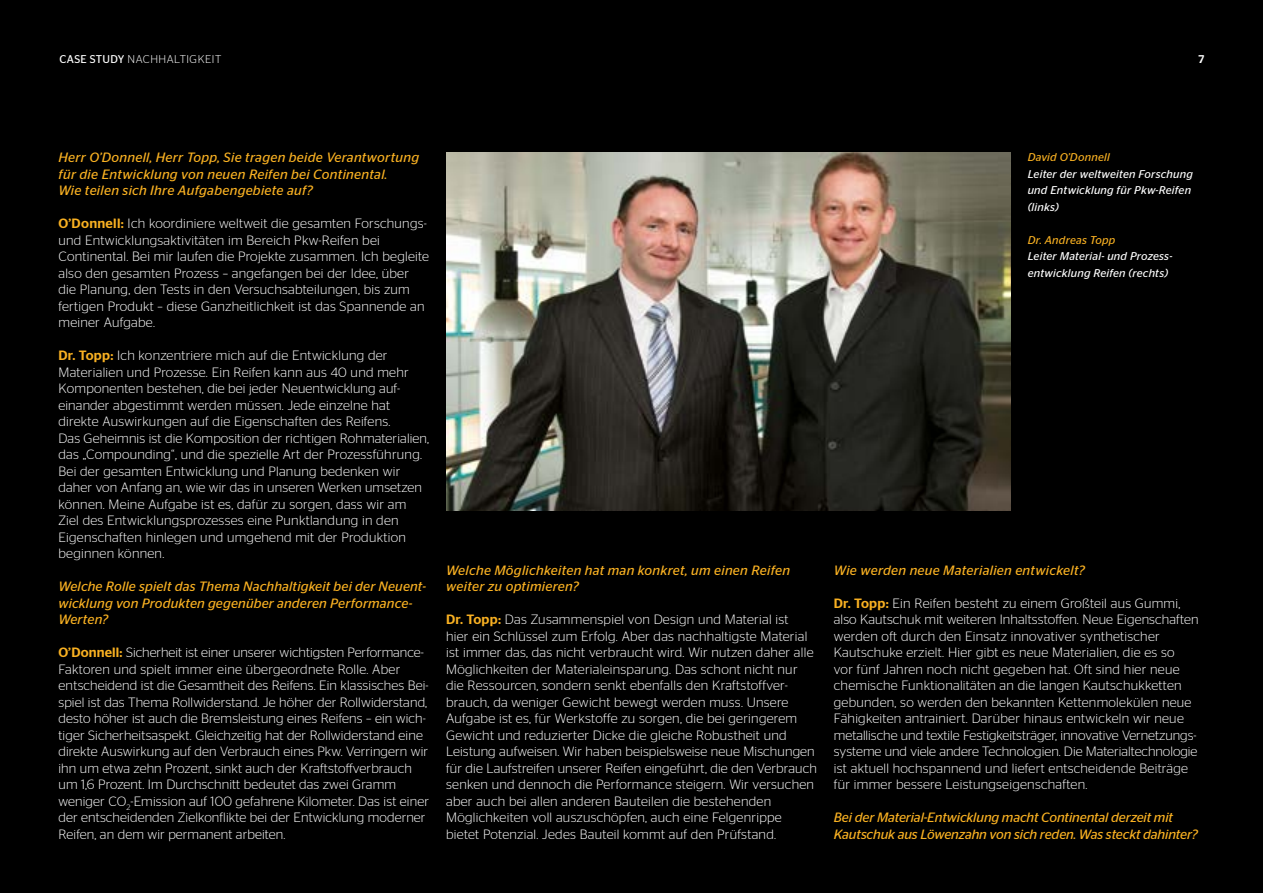
<style>
.page{position:relative;width:1263px;height:893px;background:#000}
.page>*{position:absolute;margin:0;border:0;box-sizing:border-box;transform-origin:0 0}
.t1{font:300 13.5px/16.5px "Continental Stag Sans";letter-spacing:.02em;color:#fff}
.t2{font:italic 13.5px/16.5px "Continental Stag Sans";letter-spacing:.01em;color:#f9b122}
.t3{font:italic 13.5px/16.5px "Continental Stag Sans";letter-spacing:-.01em;color:#f9b122}
.t4{font:italic 11.25px/16.5px "Continental Stag Sans";letter-spacing:.02em;color:#fff}
.t5{font:italic 11.25px "Continental Stag Sans";letter-spacing:.02em;color:#f9b122}
.t6{font:300 11.25px "Continental Stag Sans";letter-spacing:.05em;color:#fff}
.t7{font:500 11.25px "Continental Stag Sans";color:#fff}
.s1{font-weight:400}
.s2{font-weight:500;color:#f9b122}
</style>
<div class="page">
<img style="left:446px;top:152px;width:565px;height:359px">
<p class="t6" style="left:59px;top:53px;width:163px"><span class="s1">CASE STUDY</span> NACHHALTIGKEIT</p>
<p class="t7" style="left:1198px;top:53px;width:7px">7</p>
<p class="t2" style="left:58px;top:149px;width:362px">Herr O’Donnell, Herr Topp, Sie tragen beide Verantwortung für die Entwicklung von neuen Reifen bei Continental.<br>Wie teilen sich Ihre Aufgabengebiete auf?</p>
<p class="t1" style="left:58px;top:215px;width:372px"><span class="s2">O’Donnell:</span> Ich koordiniere weltweit die gesamten Forschungs&shy;und Entwicklungsaktivitäten im Bereich Pkw-Reifen bei Continental. Bei mir laufen die Projekte zusammen. Ich begleite also den gesamten Prozess – angefangen bei der Idee, über die Planung, den Tests in den Versuchsabteilungen, bis zum fertigen Produkt – diese Ganzheitlichkeit ist das Spannende an meiner Aufgabe.</p>
<p class="t1" style="left:58px;top:347px;width:372px"><span class="s2">Dr. Topp:</span> Ich konzentriere mich auf die Entwicklung der Materialien und Prozesse. Ein Reifen kann aus 40 und mehr Komponenten bestehen, die bei jeder Neuentwicklung auf&shy;einander abgestimmt werden müssen. Jede einzelne hat direkte Auswirkungen auf die Eigenschaften des Reifens.<br>Das Geheimnis ist die Komposition der richtigen Rohmaterialien, das „Compounding“, und die spezielle Art der Prozessführung.<br>Bei der gesamten Entwicklung und Planung bedenken wir daher von Anfang an, wie wir das in unseren Werken umsetzen können. Meine Aufgabe ist es, dafür zu sorgen, dass wir am Ziel des Entwicklungsprozesses eine Punktlandung in den Eigenschaften hinlegen und umgehend mit der Produktion beginnen können.</p>
<p class="t2" style="left:58px;top:578px;width:369px">Welche Rolle spielt das Thema Nachhaltigkeit bei der Neuent&shy;wicklung von Produkten gegenüber anderen Performance-<br>Werten?</p>
<p class="t1" style="left:58px;top:644px;width:372px"><span class="s2">O’Donnell:</span> Sicherheit ist einer unserer wichtigsten Performance-Faktoren und spielt immer eine übergeordnete Rolle. Aber entscheidend ist die Gesamtheit des Reifens. Ein klassisches Bei&shy;spiel ist das Thema Rollwiderstand. Je höher der Rollwiderstand, desto höher ist auch die Bremsleistung eines Reifens – ein wich&shy;tiger Sicherheitsaspekt. Gleichzeitig hat der Rollwiderstand eine direkte Auswirkung auf den Verbrauch eines Pkw. Verringern wir ihn um etwa zehn Prozent, sinkt auch der Kraftstoffverbrauch um 1,6 Prozent. Im Durchschnitt bedeutet das zwei Gramm weniger CO<sub>2</sub>-Emission auf 100 gefahrene Kilometer. Das ist einer der entscheidenden Zielkonflikte bei der Entwicklung moderner Reifen, an dem wir permanent arbeiten.</p>
<p class="t2" style="left:446px;top:562px;width:345px">Welche Möglichkeiten hat man konkret, um einen Reifen weiter zu optimieren?</p>
<p class="t1" style="left:446px;top:611px;width:372px"><span class="s2">Dr. Topp:</span> Das Zusammenspiel von Design und Material ist<br>hier ein Schlüssel zum Erfolg. Aber das nachhaltigste Material ist immer das, das nicht verbraucht wird. Wir nutzen daher alle Möglichkeiten der Materialeinsparung. Das schont nicht nur die Ressourcen, sondern senkt ebenfalls den Kraftstoffver&shy;brauch, da weniger Gewicht bewegt werden muss. Unsere Aufgabe ist es, für Werkstoffe zu sorgen, die bei geringerem Gewicht und reduzierter Dicke die gleiche Robustheit und Leistung aufweisen. Wir haben beispielsweise neue Mischungen für die Laufstreifen unserer Reifen eingeführt, die den Verbrauch senken und dennoch die Performance steigern. Wir versuchen aber auch bei allen anderen Bauteilen die bestehenden Möglichkeiten voll auszuschöpfen, auch eine Felgenrippe bietet Potenzial. Jedes Bauteil kommt auf den Prüfstand.</p>
<p class="t5" style="left:1028px;top:151px;width:84px">David O’Donnell</p>
<p class="t4" style="left:1028px;top:165px;width:167px">Leiter der weltweiten Forschung und Entwicklung für Pkw-Reifen (links)</p>
<p class="t5" style="left:1028px;top:233px;width:89px">Dr. Andreas Topp</p>
<p class="t4" style="left:1028px;top:248px;width:146px">Leiter Material- und Prozess&shy;entwicklung Reifen (rechts)</p>
<p class="t2" style="left:834px;top:562px;width:253px">Wie werden neue Materialien entwickelt?</p>
<p class="t1" style="left:834px;top:595px;width:366px"><span class="s2">Dr. Topp:</span> Ein Reifen besteht zu einem Großteil aus Gummi, also Kautschuk mit weiteren Inhaltsstoffen. Neue Eigenschaften werden oft durch den Einsatz innovativer synthetischer Kautschuke erzielt. Hier gibt es neue Materialien, die es so<br>vor fünf Jahren noch nicht gegeben hat. Oft sind hier neue chemische Funktionalitäten an die langen Kautschukketten gebunden, so werden den bekannten Kettenmolekülen neue Fähigkeiten antrainiert. Darüber hinaus entwickeln wir neue metallische und textile Festigkeitsträger, innovative Vernetzungs&shy;systeme und viele andere Technologien. Die Materialtechnologie ist aktuell hochspannend und liefert entscheidende Beiträge für immer bessere Leistungseigenschaften.</p>
<p class="t3" style="left:834px;top:809px;width:366px">Bei der Material-Entwicklung macht Continental derzeit mit<br>Kautschuk aus Löwenzahn von sich reden. Was steckt dahinter?</p>
</div>
